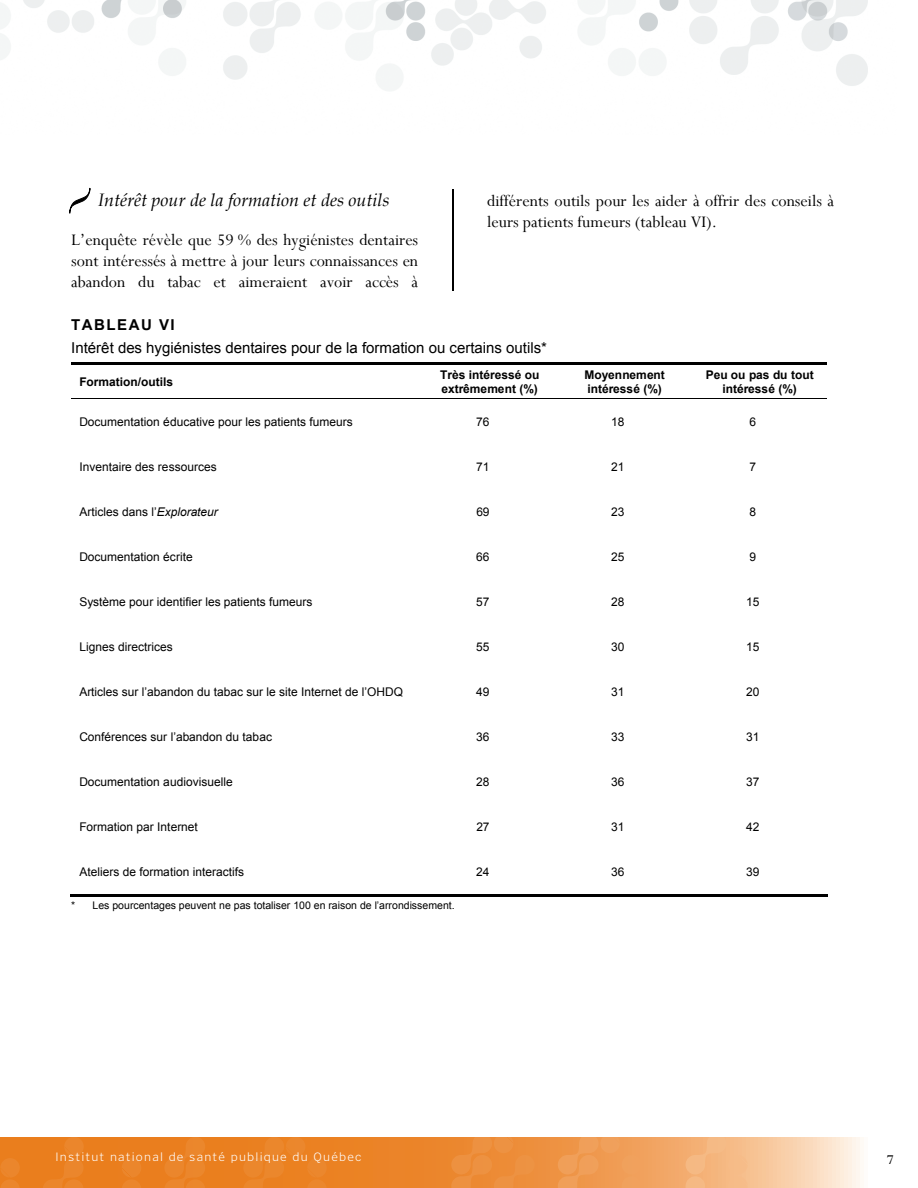
<style>
.page{position:relative;width:918px;height:1188px;background:#fff}
.page>*{position:absolute;margin:0;border:0;box-sizing:border-box;transform-origin:0 0}
.t1{font:18px/21px "Perpetua";color:#000;text-align:justify}
.t2{font:italic 18px "Book Antiqua";color:#000}
.t3{font:15px "Arial";color:#000}
.t4{font:700 15px "Arial";letter-spacing:.095em;color:#000}
.t5{font:15px "Perpetua";color:#000}
.t6{font:12px "Arial";color:#000}
.t7{font:700 12px/13.8px "Arial";color:#000}
.t8{font:300 12px "Poynter Text Sans";letter-spacing:.1em;color:#fff}
.t9{font:10.5px "Arial";color:#000}
.s1{font-family:"Pompeijana Borders";font-size:13.5px}
.s2{font-style:italic}
</style>
<div class="page">
<svg style="left:327px;top:1137px;width:533px;height:51px;background:#f0a35f"></svg>
<img style="left:0;top:0;width:868px;height:91px">
<svg style="left:0;top:1137px;width:327px;height:51px;background:#ea8022"></svg>
<hr style="left:71px;top:362px;width:756px;height:3px;background:#000">
<hr style="left:71px;top:398px;width:756px;height:1px;background:#000">
<hr style="left:70px;top:894px;width:352px;height:2px;background:#000">
<hr style="left:421px;top:894px;width:136px;height:2px;background:#000">
<hr style="left:556px;top:894px;width:136px;height:2px;background:#000">
<hr style="left:691px;top:894px;width:136px;height:2px;background:#000">
<hr style="left:452px;top:189px;width:1px;height:102px;background:#000">
<h1 class="t2" style="left:71px;top:189px;width:320px"><span class="s1">-</span> Intérêt pour de la formation et des outils</h1>
<h1 class="t1" style="left:71px;top:230px;width:348px">L’enquête révèle que 59 % des hygiénistes dentaires sont intéressés à mettre à jour leurs connaissances en abandon du tabac et aimeraient avoir accès à</h1>
<h1 class="t1" style="left:487px;top:191px;width:348px">différents outils pour les aider à offrir des conseils à leurs patients fumeurs (tableau VI).</h1>
<p class="t4" style="left:71px;top:317px;width:105px">TABLEAU VI</p>
<p class="t3" style="left:71px;top:339px;width:477px">Intérêt des hygiénistes dentaires pour de la formation ou certains outils*</p>
<p class="t7" style="left:79px;top:374px;width:95px">Formation/outils</p>
<p class="t7" style="left:440px;top:368px;width:101px">Très intéressé ou extrêmement (%)</p>
<p class="t7" style="left:584px;top:368px;width:82px">Moyennement intéressé (%)</p>
<p class="t7" style="left:706px;top:368px;width:109px;text-align:center">Peu ou pas du tout intéressé (%)</p>
<p class="t6" style="left:79px;top:415px;width:275px">Documentation éducative pour les patients fumeurs</p>
<p class="t6" style="left:476px;top:415px;width:15px">76</p>
<p class="t6" style="left:611px;top:415px;width:15px">18</p>
<p class="t6" style="left:750px;top:415px;width:8px">6</p>
<p class="t6" style="left:79px;top:460px;width:139px">Inventaire des ressources</p>
<p class="t6" style="left:476px;top:460px;width:15px">71</p>
<p class="t6" style="left:611px;top:460px;width:15px">21</p>
<p class="t6" style="left:750px;top:460px;width:8px">7</p>
<p class="t6" style="left:79px;top:505px;width:140px">Articles dans l’<span class="s2">Explorateur</span></p>
<p class="t6" style="left:476px;top:505px;width:15px">69</p>
<p class="t6" style="left:611px;top:505px;width:15px">23</p>
<p class="t6" style="left:750px;top:505px;width:8px">8</p>
<p class="t6" style="left:79px;top:550px;width:115px">Documentation écrite</p>
<p class="t6" style="left:476px;top:550px;width:15px">66</p>
<p class="t6" style="left:611px;top:550px;width:15px">25</p>
<p class="t6" style="left:750px;top:550px;width:8px">9</p>
<p class="t6" style="left:79px;top:595px;width:235px">Système pour identifier les patients fumeurs</p>
<p class="t6" style="left:476px;top:595px;width:15px">57</p>
<p class="t6" style="left:611px;top:595px;width:15px">28</p>
<p class="t6" style="left:746px;top:595px;width:15px">15</p>
<p class="t6" style="left:79px;top:640px;width:95px">Lignes directrices</p>
<p class="t6" style="left:476px;top:640px;width:15px">55</p>
<p class="t6" style="left:611px;top:640px;width:15px">30</p>
<p class="t6" style="left:746px;top:640px;width:15px">15</p>
<p class="t6" style="left:79px;top:685px;width:325px">Articles sur l’abandon du tabac sur le site Internet de l’OHDQ</p>
<p class="t6" style="left:476px;top:685px;width:15px">49</p>
<p class="t6" style="left:611px;top:685px;width:15px">31</p>
<p class="t6" style="left:746px;top:685px;width:15px">20</p>
<p class="t6" style="left:79px;top:730px;width:194px">Conférences sur l’abandon du tabac</p>
<p class="t6" style="left:476px;top:730px;width:15px">36</p>
<p class="t6" style="left:611px;top:730px;width:15px">33</p>
<p class="t6" style="left:746px;top:730px;width:15px">31</p>
<p class="t6" style="left:79px;top:775px;width:155px">Documentation audiovisuelle</p>
<p class="t6" style="left:476px;top:775px;width:15px">28</p>
<p class="t6" style="left:611px;top:775px;width:15px">36</p>
<p class="t6" style="left:746px;top:775px;width:15px">37</p>
<p class="t6" style="left:79px;top:820px;width:120px">Formation par Internet</p>
<p class="t6" style="left:476px;top:820px;width:15px">27</p>
<p class="t6" style="left:611px;top:820px;width:15px">31</p>
<p class="t6" style="left:746px;top:820px;width:15px">42</p>
<p class="t6" style="left:79px;top:865px;width:166px">Ateliers de formation interactifs</p>
<p class="t6" style="left:476px;top:865px;width:15px">24</p>
<p class="t6" style="left:611px;top:865px;width:15px">36</p>
<p class="t6" style="left:746px;top:865px;width:15px">39</p>
<p class="t9" style="left:71px;top:899px;width:385px">* Les pourcentages peuvent ne pas totaliser 100 en raison de l’arrondissement.</p>
<p class="t8" style="left:56px;top:1150px;width:308px">Institut national de santé publique du Québec</p>
<p class="t5" style="left:887px;top:1151px;width:8px">7</p>
</div>
